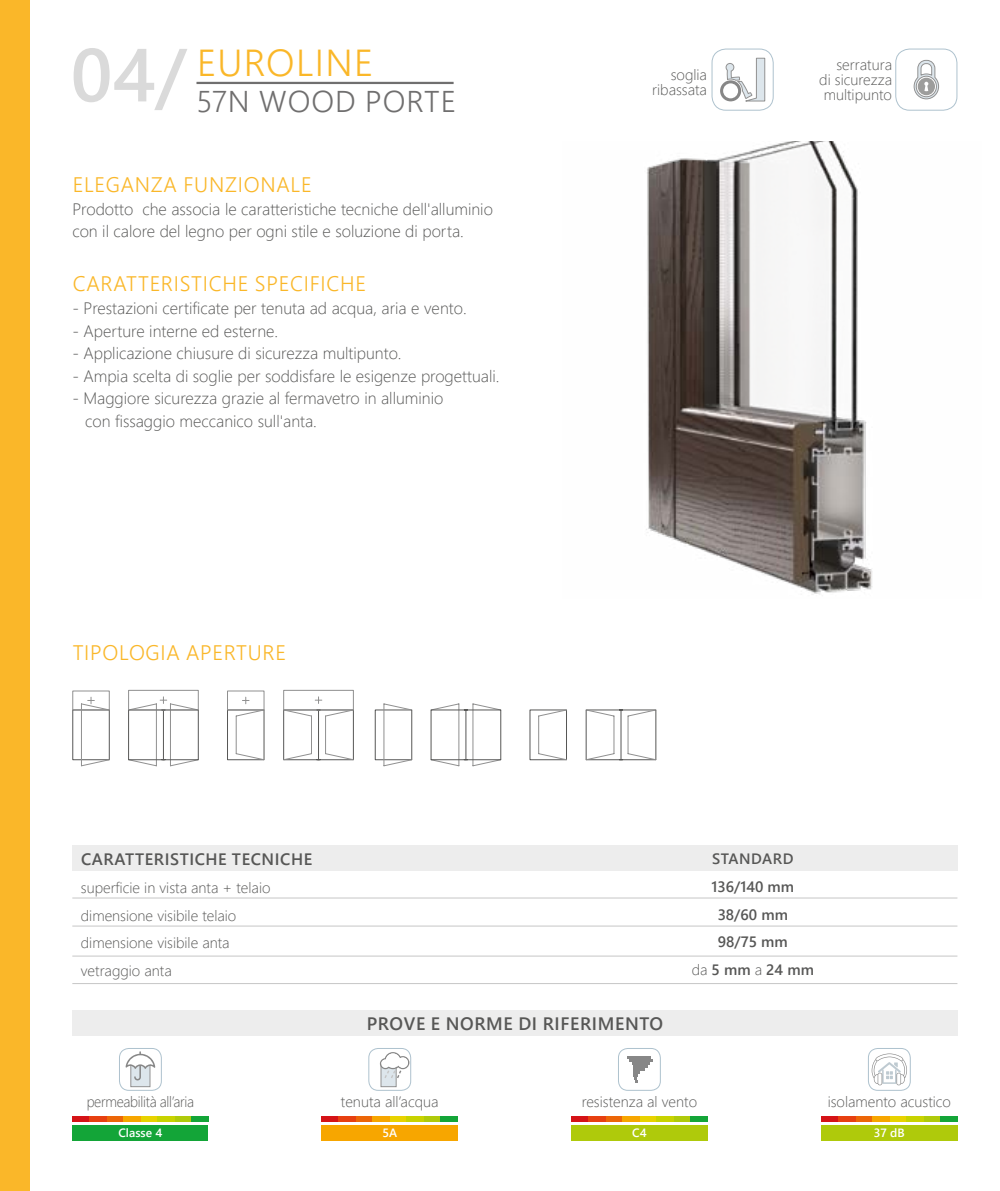
<style>
.page{position:relative;width:1000px;height:1191px;background:#fff}
.page>*{position:absolute;margin:0;border:0;box-sizing:border-box;transform-origin:0 0}
.t1{font:37.5px "Webly Sleek UI Semilight";letter-spacing:.035em;color:#fab729}
.t2{font:30px "Webly Sleek UI Semilight";letter-spacing:.035em;color:#706f6f}
.t3{font:21px "Webly Sleek UI Semilight";letter-spacing:.035em;color:#fab729}
.t4{font:18px "Webly Sleek UI Semibold";letter-spacing:.035em;color:#575756}
.t5{font:16.5px/22.5px "Webly Sleek UI Light";color:#575756}
.t6{font:16.5px "Webly Sleek UI Semibold";letter-spacing:.035em;color:#575756}
.t7{font:15px/27.8px "Webly Sleek UI Light";color:#575756}
.t8{font:15px/27.8px "Webly Sleek UI Semibold";color:#575756;text-align:center}
.t9{font:15px "Webly Sleek UI Light";letter-spacing:-.02em;color:#575756;scale:.94 1}
.t10{font:12px "Webly Sleek UI Semibold";color:#fff}
.s1{font-family:"Webly Sleek UI Semibold";font-size:75px;color:#dadada}
.s2{font-family:"Webly Sleek UI Light"}
</style>
<div class="page">
<div style="left:0;top:0;width:30px;height:1191px;background:#fab729"></div>
<img style="left:646px;top:142px;width:227px;height:453px">
<hr style="left:196px;top:82px;width:257px;height:2px;background:#706f6f">
<div style="left:72px;top:1010px;width:885px;height:25px;background:#ededed"></div>
<div style="left:72px;top:845px;width:885px;height:25px;background:#ededed"></div>
<hr style="left:72px;top:897px;width:885px;height:1px;background:#c6c6c6">
<hr style="left:72px;top:925px;width:885px;height:1px;background:#c6c6c6">
<hr style="left:72px;top:955px;width:885px;height:1px;background:#c6c6c6">
<hr style="left:72px;top:983px;width:885px;height:1px;background:#c6c6c6">
<div style="left:867px;top:1048px;width:43px;height:42px;border:1px solid #aec2ce;border-radius:9px"></div>
<svg style="left:871px;top:1053px;width:35px;height:32px"></svg>
<div style="left:119px;top:1048px;width:43px;height:42px;border:1px solid #aec2ce;border-radius:9px"></div>
<div style="left:130px;top:1064px;width:20px;height:23px;background:#dde6ec;border:1px solid #929292"></div>
<svg style="left:125px;top:1051px;width:30px;height:29px"></svg>
<div style="left:368px;top:1048px;width:43px;height:42px;border:1px solid #aec2ce;border-radius:9px"></div>
<div style="left:380px;top:1063px;width:16px;height:24px;background:#dde6ec;border:1px solid #929292"></div>
<svg style="left:380px;top:1052px;width:29px;height:26px"></svg>
<div style="left:618px;top:1048px;width:42px;height:42px;border:1px solid #aec2ce;border-radius:9px"></div>
<hr style="left:626px;top:1056px;width:24px;height:2px;background:#878787">
<hr style="left:629px;top:1059px;width:23px;height:2px;background:#878787">
<svg style="left:632px;top:1062px;width:18px;height:20px"></svg>
<div style="left:72px;top:1116px;width:17px;height:5px;background:#d51317"></div>
<div style="left:106px;top:1116px;width:17px;height:5px;background:#ec6608"></div>
<div style="left:140px;top:1116px;width:17px;height:5px;background:#e8d300"></div>
<div style="left:174px;top:1116px;width:17px;height:5px;background:#afca0b"></div>
<div style="left:89px;top:1116px;width:17px;height:5px;background:#e74011"></div>
<div style="left:123px;top:1116px;width:17px;height:5px;background:#f7a600"></div>
<div style="left:157px;top:1116px;width:17px;height:5px;background:#c8d300"></div>
<div style="left:191px;top:1116px;width:17px;height:5px;background:#13a538"></div>
<div style="left:321px;top:1116px;width:17px;height:5px;background:#d51317"></div>
<div style="left:355px;top:1116px;width:17px;height:5px;background:#ec6608"></div>
<div style="left:389px;top:1116px;width:17px;height:5px;background:#e8d300"></div>
<div style="left:423px;top:1116px;width:17px;height:5px;background:#afca0b"></div>
<div style="left:338px;top:1116px;width:17px;height:5px;background:#e74011"></div>
<div style="left:372px;top:1116px;width:17px;height:5px;background:#f7a600"></div>
<div style="left:406px;top:1116px;width:17px;height:5px;background:#c8d300"></div>
<div style="left:440px;top:1116px;width:18px;height:5px;background:#13a538"></div>
<div style="left:571px;top:1116px;width:17px;height:5px;background:#d51317"></div>
<div style="left:605px;top:1116px;width:17px;height:5px;background:#ec6608"></div>
<div style="left:639px;top:1116px;width:17px;height:5px;background:#e8d300"></div>
<div style="left:673px;top:1116px;width:17px;height:5px;background:#afca0b"></div>
<div style="left:588px;top:1116px;width:17px;height:5px;background:#e74011"></div>
<div style="left:622px;top:1116px;width:17px;height:5px;background:#f7a600"></div>
<div style="left:656px;top:1116px;width:17px;height:5px;background:#c8d300"></div>
<div style="left:690px;top:1116px;width:17px;height:5px;background:#13a538"></div>
<div style="left:821px;top:1116px;width:17px;height:5px;background:#d51317"></div>
<div style="left:855px;top:1116px;width:17px;height:5px;background:#ec6608"></div>
<div style="left:889px;top:1116px;width:17px;height:5px;background:#e8d300"></div>
<div style="left:923px;top:1116px;width:17px;height:5px;background:#afca0b"></div>
<div style="left:838px;top:1116px;width:17px;height:5px;background:#e74011"></div>
<div style="left:872px;top:1116px;width:17px;height:5px;background:#f7a600"></div>
<div style="left:906px;top:1116px;width:17px;height:5px;background:#c8d300"></div>
<div style="left:940px;top:1116px;width:17px;height:5px;background:#13a538"></div>
<div style="left:73px;top:1124px;width:135px;height:16px;background:#13a538"></div>
<div style="left:322px;top:1124px;width:135px;height:16px;background:#f7a600"></div>
<div style="left:571px;top:1124px;width:136px;height:16px;background:#afca0b"></div>
<div style="left:821px;top:1124px;width:136px;height:16px;background:#afca0b"></div>
<div style="left:895px;top:49px;width:62px;height:62px;border:1px solid #aec2ce;border-radius:14px"></div>
<svg style="left:913px;top:60px;width:26px;height:40px"></svg>
<svg style="left:72px;top:690px;width:584px;height:76px"></svg>
<div style="left:711px;top:49px;width:62px;height:62px;border:1px solid #aec2ce;border-radius:14px"></div>
<svg style="left:720px;top:57px;width:45px;height:45px"></svg>
<h1 class="t1" style="left:71px;top:35px;width:303px"><span class="s1">04/</span> EUROLINE</h1>
<h2 class="t2" style="left:196px;top:79px;width:261px">57N WOOD PORTE</h2>
<p class="t3" style="left:73px;top:169px;width:240px">ELEGANZA FUNZIONALE</p>
<p class="t5" style="left:72px;top:197px;width:422px">Prodotto che associa le caratteristiche tecniche dell'alluminio con il calore del legno per ogni stile e soluzione di porta.</p>
<p class="t3" style="left:73px;top:268px;width:295px">CARATTERISTICHE SPECIFICHE</p>
<p class="t5" style="left:72px;top:296px;width:396px">- Prestazioni certificate per tenuta ad acqua, aria e vento.</p>
<p class="t5" style="left:72px;top:319px;width:207px">- Aperture interne ed esterne.</p>
<p class="t5" style="left:72px;top:341px;width:331px">- Applicazione chiusure di sicurezza multipunto.</p>
<p class="t5" style="left:72px;top:364px;width:428px">- Ampia scelta di soglie per soddisfare le esigenze progettuali.</p>
<p class="t5" style="left:85px;top:386px;width:359px;text-indent:-13px">- Maggiore sicurezza grazie al fermavetro in alluminio con fissaggio meccanico sull'anta.</p>
<p class="t3" style="left:73px;top:636px;width:215px">TIPOLOGIA APERTURE</p>
<p class="t6" style="left:81px;top:846px;width:233px">CARATTERISTICHE TECNICHE</p>
<p class="t7" style="left:81px;top:873px;width:191px">superficie in vista anta + telaio dimensione visibile telaio dimensione visibile anta vetraggio anta</p>
<p class="t7" style="left:652px;top:66px;width:56px;line-height:15px;text-align:right">soglia ribassata</p>
<p class="t7" style="left:819px;top:57px;width:74px;line-height:15px;text-align:justify;text-indent:17px">serratura di sicurezza multipunto</p>
<p class="t8" style="left:691px;top:844px;width:124px">STANDARD<br>136/140 mm<br>38/60 mm<br>98/75 mm<br><span class="s2">da</span> 5 mm <span class="s2">a</span> 24 mm</p>
<p class="t4" style="left:367px;top:1009px;width:297px">PROVE E NORME DI RIFERIMENTO</p>
<p class="t9" style="left:87px;top:1090px;width:116px">permeabilità all’aria</p>
<p class="t7" style="left:341px;top:1087px;width:99px">tenuta all’acqua</p>
<p class="t7" style="left:581px;top:1087px;width:117px">resistenza al vento</p>
<p class="t7" style="left:827px;top:1087px;width:125px">isolamento acustico</p>
<p class="t10" style="left:118px;top:1123px;width:45px">Classe 4</p>
<p class="t10" style="left:382px;top:1123px;width:16px">5A</p>
<p class="t10" style="left:632px;top:1123px;width:16px">C4</p>
<p class="t10" style="left:873px;top:1123px;width:32px">37 dB</p>
</div>
